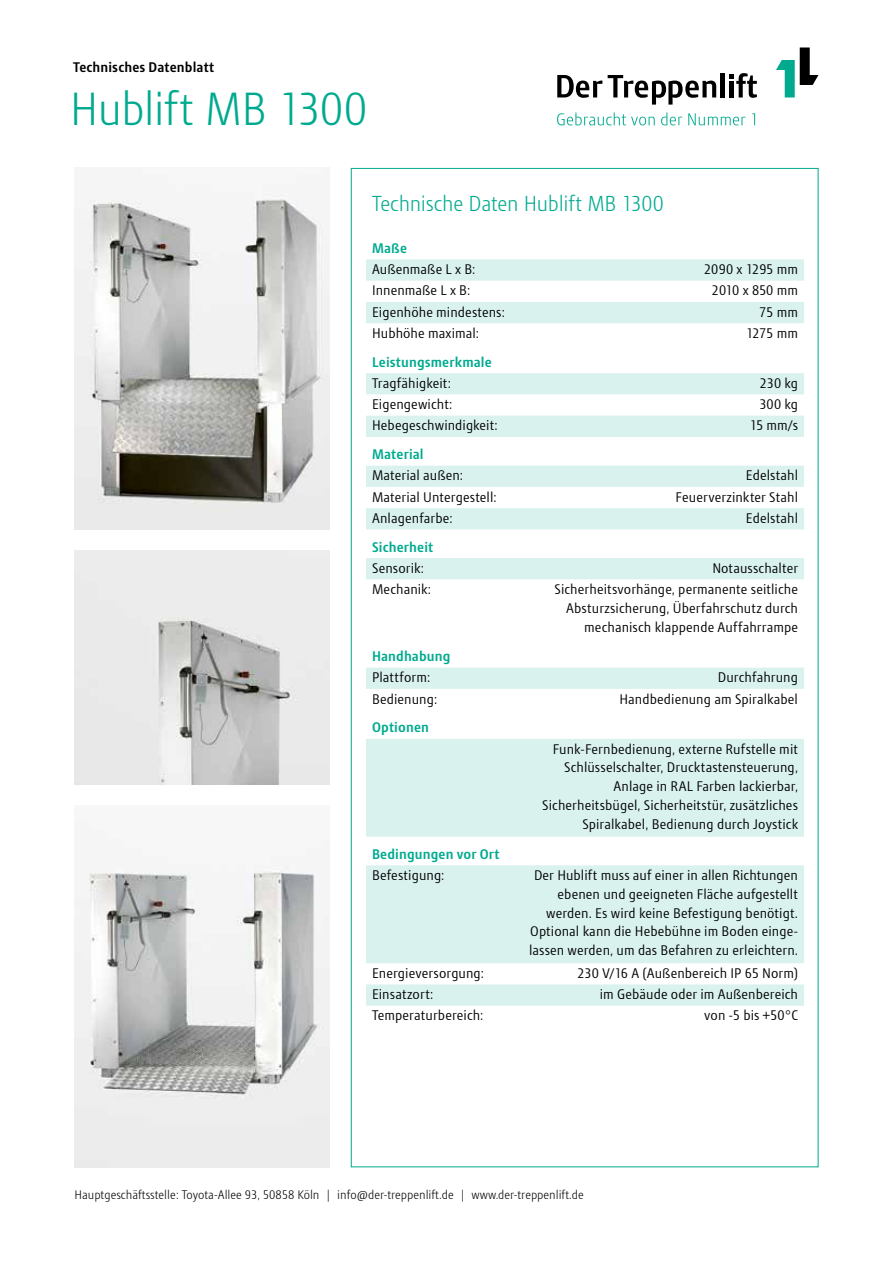
<style>
.page{position:relative;width:893px;height:1263px;background:#fff}
.page>*{position:absolute;margin:0;border:0;box-sizing:border-box;transform-origin:0 0}
.t1{font:300 45px "Modena";letter-spacing:-.025em;color:#00aa8f}
.t2{font:300 21px "Modena";letter-spacing:-.015em;color:#00aa8f}
.t3{font:13.5px/18.8px "Modena";letter-spacing:.005em;color:#000;text-align:right}
.t4{font:700 13.5px "Modena";letter-spacing:.01em;color:#00aa8f}
.t5{font:700 13.5px "Modena";letter-spacing:.01em;color:#000}
.t6{font:300 12px "Modena";color:#000}
</style>
<div class="page">
<img style="left:74px;top:191px;width:256px;height:338px">
<img style="left:74px;top:551px;width:256px;height:233px">
<img style="left:74px;top:865px;width:256px;height:302px">
<svg style="left:366px;top:259px;width:438px;height:747px;fill:#daf2ee"></svg>
<svg style="left:557px;top:112px;width:98px;height:13px"></svg>
<svg style="left:661px;top:112px;width:21px;height:13px"></svg>
<svg style="left:688px;top:113px;width:57px;height:12px"></svg>
<svg style="left:752px;top:113px;width:3px;height:12px"></svg>
<svg style="left:776px;top:47px;width:42px;height:50px"></svg>
<svg style="left:557px;top:75px;width:45px;height:23px"></svg>
<svg style="left:608px;top:75px;width:108px;height:30px"></svg>
<hr style="left:721px;top:73px;width:4px;height:24px;background:#000">
<svg style="left:729px;top:73px;width:28px;height:25px"></svg>
<p class="t5" style="left:73px;top:59px;width:143px">Technisches Datenblatt</p>
<h1 class="t1" style="left:70px;top:81px;width:299px">Hublift MB 1300</h1>
<h2 class="t2" style="left:372px;top:190px;width:293px">Technische Daten Hublift MB 1300</h2>
<p class="t4" style="left:372px;top:240px;width:36px">Maße</p>
<p class="t3" style="left:372px;top:260px;width:105px">Außenmaße L x B:</p>
<p class="t3" style="left:704px;top:260px;width:95px">2090 x 1295 mm</p>
<p class="t3" style="left:372px;top:281px;width:100px">Innenmaße L x B:</p>
<p class="t3" style="left:712px;top:281px;width:88px">2010 x 850 mm</p>
<p class="t3" style="left:372px;top:302px;width:134px">Eigenhöhe mindestens:</p>
<p class="t3" style="left:759px;top:302px;width:40px">75 mm</p>
<p class="t3" style="left:372px;top:324px;width:109px">Hubhöhe maximal:</p>
<p class="t3" style="left:746px;top:324px;width:54px">1275 mm</p>
<p class="t4" style="left:372px;top:353px;width:121px">Leistungsmerkmale</p>
<p class="t3" style="left:372px;top:373px;width:80px">Tragfähigkeit:</p>
<p class="t3" style="left:760px;top:373px;width:40px">230 kg</p>
<p class="t3" style="left:372px;top:395px;width:82px">Eigengewicht:</p>
<p class="t3" style="left:759px;top:395px;width:40px">300 kg</p>
<p class="t3" style="left:372px;top:416px;width:127px">Hebegeschwindigkeit:</p>
<p class="t3" style="left:750px;top:416px;width:50px">15 mm/s</p>
<p class="t4" style="left:372px;top:446px;width:53px">Material</p>
<p class="t3" style="left:372px;top:466px;width:92px">Material außen:</p>
<p class="t3" style="left:746px;top:466px;width:54px">Edelstahl</p>
<p class="t3" style="left:372px;top:487px;width:126px">Material Untergestell:</p>
<p class="t3" style="left:675px;top:487px;width:124px">Feuerverzinkter Stahl</p>
<p class="t3" style="left:372px;top:509px;width:82px">Anlagenfarbe:</p>
<p class="t3" style="left:746px;top:509px;width:54px">Edelstahl</p>
<p class="t4" style="left:372px;top:538px;width:63px">Sicherheit</p>
<p class="t3" style="left:372px;top:558px;width:54px">Sensorik:</p>
<p class="t3" style="left:712px;top:558px;width:87px">Notausschalter</p>
<p class="t3" style="left:372px;top:580px;width:61px">Mechanik:</p>
<p class="t3" style="left:554px;top:580px;width:245px">Sicherheitsvorhänge, permanente seitliche<br>Absturzsicherung, Überfahrschutz durch mechanisch klappende Auffahrrampe</p>
<p class="t4" style="left:372px;top:648px;width:80px">Handhabung</p>
<p class="t3" style="left:372px;top:668px;width:60px">Plattform:</p>
<p class="t3" style="left:718px;top:668px;width:82px">Durchfahrung</p>
<p class="t3" style="left:372px;top:689px;width:67px">Bedienung:</p>
<p class="t3" style="left:619px;top:689px;width:180px">Handbedienung am Spiralkabel</p>
<p class="t4" style="left:372px;top:719px;width:58px">Optionen</p>
<p class="t3" style="left:542px;top:739px;width:257px">Funk-Fernbedienung, externe Rufstelle mit Schlüsselschalter, Drucktastensteuerung, Anlage in RAL Farben lackierbar, Sicherheitsbügel, Sicherheitstür, zusätzliches Spiralkabel, Bedienung durch Joystick</p>
<p class="t4" style="left:372px;top:846px;width:129px">Bedingungen vor Ort</p>
<p class="t3" style="left:372px;top:866px;width:74px">Befestigung:</p>
<p class="t3" style="left:529px;top:866px;width:270px">Der Hublift muss auf einer in allen Richtungen ebenen und geeigneten Fläche aufgestellt werden. Es wird keine Befestigung benötigt.<br>Optional kann die Hebebühne im Boden einge&shy;lassen werden, um das Befahren zu erleichtern.</p>
<p class="t3" style="left:372px;top:964px;width:113px">Energieversorgung:</p>
<p class="t3" style="left:577px;top:964px;width:222px">230 V/16 A (Außenbereich IP 65 Norm)</p>
<p class="t3" style="left:372px;top:985px;width:63px">Einsatzort:</p>
<p class="t3" style="left:600px;top:985px;width:200px">im Gebäude oder im Außenbereich</p>
<p class="t3" style="left:372px;top:1006px;width:113px">Temperaturbereich:</p>
<p class="t3" style="left:704px;top:1006px;width:95px">von -5 bis +50°C</p>
<p class="t6" style="left:74px;top:1187px;width:511px">Hauptgeschäftsstelle: Toyota-Allee 93, 50858 Köln | info@der-treppenlift.de | www.der-treppenlift.de</p>
</div>
